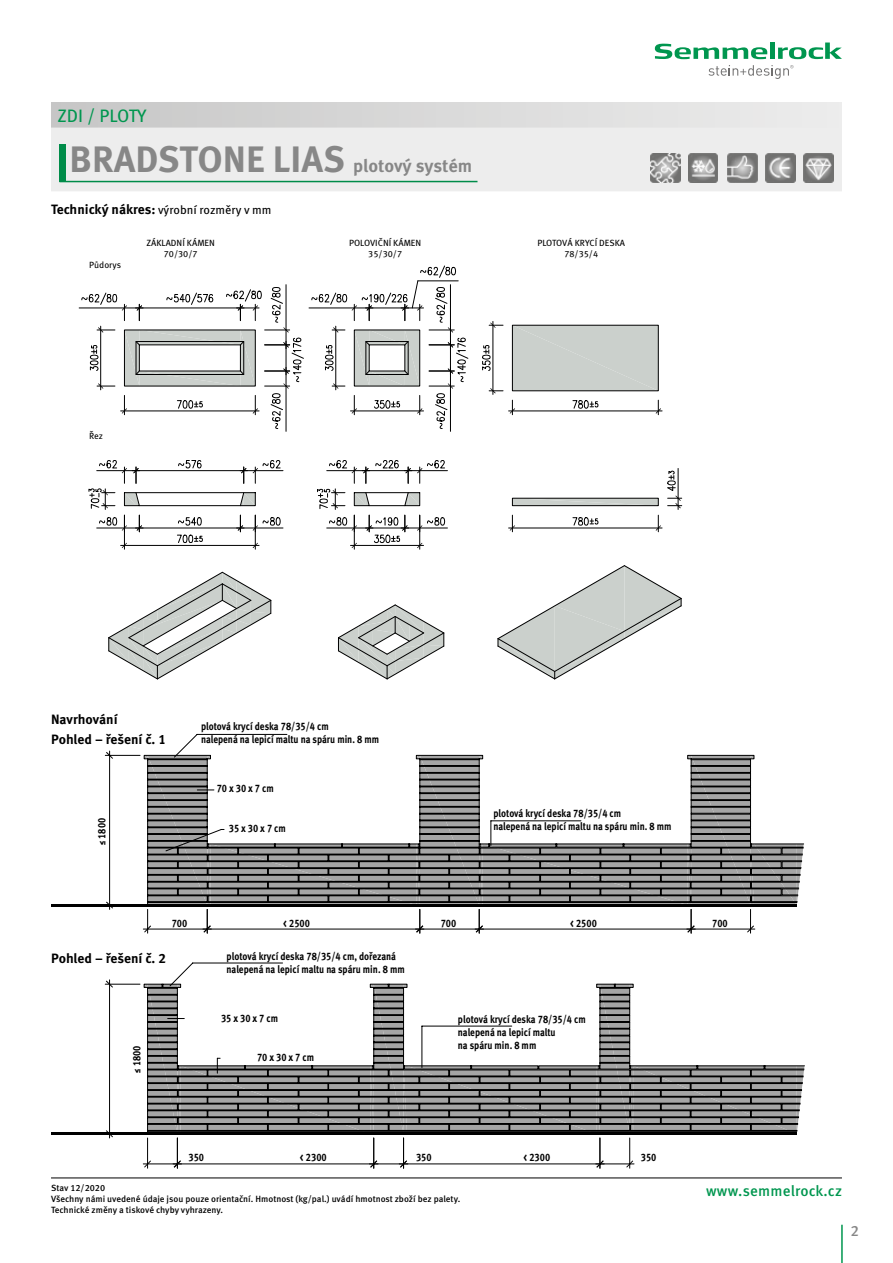
<style>
.page{position:relative;width:893px;height:1263px;background:#fff}
.page>*{position:absolute;margin:0;border:0;box-sizing:border-box;transform-origin:0 0}
.t1{font:700 36.75px "Meta Pro";color:#878787}
.t2{font:18px "Meta Pro";letter-spacing:-.01em;color:#00964f}
.t3{font:500 15px "Meta Pro";letter-spacing:.01em;color:#00964f}
.t4{font:500 15px "Meta Pro";color:#878787}
.t5{font:700 13.5px "Meta Pro";color:#000}
.t6{font:12px "Meta Pro";color:#000}
.t7{font:700 10.8px/12.9px "Meta Pro";color:#000;scale:.85 1}
.t8{font:500 9px/10.8px "Meta Pro";color:#000}
.t9{font:9px/10.8px "Meta Pro";color:#000;text-align:center}
.s1{font-size:38.85px;color:#008c49}
.s2{font-size:18px}
.s3{font-size:18px;color:#ededed}
.s4{font-weight:700;font-size:13.5px}
</style>
<div class="page">
<hr style="left:51px;top:1177px;width:791px;height:1px;background:#000">
<hr style="left:841px;top:1225px;width:2px;height:38px;background:#00964f">
<svg style="left:655px;top:44px;width:112px;height:15px"></svg>
<hr style="left:770px;top:43px;width:4px;height:16px;background:#00964f">
<svg style="left:778px;top:43px;width:64px;height:16px"></svg>
<svg style="left:708px;top:65px;width:85px;height:14px"></svg>
<svg style="left:108px;top:571px;width:164px;height:109px"></svg>
<svg style="left:338px;top:604px;width:107px;height:76px"></svg>
<svg style="left:497px;top:565px;width:185px;height:115px"></svg>
<svg style="left:78px;top:284px;width:605px;height:266px"></svg>
<svg style="left:240px;top:492px;width:16px;height:14px"></svg>
<div style="left:514px;top:327px;width:143px;height:62px;background:#cbd0cc"></div>
<svg style="left:514px;top:500px;width:143px;height:4px"></svg>
<div style="left:512px;top:325px;width:147px;height:66px;border:1px solid #000"></div>
<hr style="left:139px;top:505px;width:101px;height:1px;background:#000">
<hr style="left:124px;top:515px;width:1px;height:34px;background:#000">
<hr style="left:255px;top:515px;width:1px;height:34px;background:#000">
<hr style="left:121px;top:545px;width:138px;height:1px;background:#000">
<svg style="left:122px;top:543px;width:5px;height:5px"></svg>
<svg style="left:253px;top:543px;width:5px;height:5px"></svg>
<svg style="left:177px;top:534px;width:26px;height:10px"></svg>
<hr style="left:136px;top:492px;width:108px;height:1px;background:#000">
<hr style="left:132px;top:470px;width:116px;height:1px;background:#000">
<svg style="left:240px;top:460px;width:43px;height:23px"></svg>
<svg style="left:178px;top:460px;width:24px;height:9px"></svg>
<hr style="left:136px;top:528px;width:108px;height:1px;background:#000">
<svg style="left:97px;top:515px;width:46px;height:17px"></svg>
<svg style="left:237px;top:515px;width:46px;height:17px"></svg>
<svg style="left:178px;top:517px;width:24px;height:9px"></svg>
<svg style="left:88px;top:460px;width:52px;height:49px"></svg>
<hr style="left:354px;top:515px;width:1px;height:34px;background:#000">
<hr style="left:419px;top:515px;width:1px;height:34px;background:#000">
<svg style="left:327px;top:515px;width:120px;height:33px"></svg>
<svg style="left:317px;top:460px;width:130px;height:49px"></svg>
<hr style="left:493px;top:321px;width:1px;height:73px;background:#000">
<svg style="left:489px;top:322px;width:14px;height:6px"></svg>
<svg style="left:489px;top:388px;width:14px;height:5px"></svg>
<svg style="left:482px;top:345px;width:9px;height:27px"></svg>
<hr style="left:509px;top:411px;width:153px;height:1px;background:#000">
<svg style="left:510px;top:400px;width:5px;height:15px"></svg>
<svg style="left:656px;top:400px;width:5px;height:15px"></svg>
<svg style="left:572px;top:399px;width:27px;height:10px"></svg>
<div style="left:512px;top:498px;width:147px;height:8px;border:1px solid #000"></div>
<hr style="left:509px;top:528px;width:153px;height:1px;background:#000">
<svg style="left:510px;top:515px;width:5px;height:17px"></svg>
<svg style="left:656px;top:515px;width:5px;height:17px"></svg>
<svg style="left:572px;top:517px;width:27px;height:9px"></svg>
<hr style="left:678px;top:468px;width:1px;height:30px;background:#000">
<svg style="left:667px;top:470px;width:15px;height:39px"></svg>
<hr style="left:286px;top:285px;width:1px;height:45px;background:#000">
<hr style="left:450px;top:386px;width:1px;height:45px;background:#000">
<hr style="left:79px;top:308px;width:45px;height:1px;background:#000">
<svg style="left:81px;top:287px;width:223px;height:157px"></svg>
<hr style="left:309px;top:308px;width:45px;height:1px;background:#000">
<svg style="left:311px;top:265px;width:158px;height:164px"></svg>
<div style="left:51px;top:102px;width:791px;height:26px;background:linear-gradient(to right,#c7c6c6,#ededed)"></div>
<div style="left:51px;top:128px;width:791px;height:63px;background:#ededed"></div>
<hr style="left:59px;top:181px;width:418px;height:1px;background:#008c49">
<img style="left:650px;top:153px;width:30px;height:30px">
<img style="left:688px;top:153px;width:30px;height:30px">
<img style="left:728px;top:153px;width:30px;height:30px">
<img style="left:766px;top:153px;width:30px;height:30px">
<img style="left:804px;top:153px;width:29px;height:30px">
<hr style="left:51px;top:904px;width:746px;height:2px;background:#000">
<hr style="left:105px;top:755px;width:35px;height:1px;background:#000">
<hr style="left:109px;top:751px;width:1px;height:158px;background:#000">
<svg style="left:106px;top:752px;width:7px;height:7px"></svg>
<svg style="left:105px;top:902px;width:23px;height:6px"></svg>
<hr style="left:143px;top:929px;width:68px;height:1px;background:#000">
<svg style="left:144px;top:755px;width:660px;height:178px"></svg>
<svg style="left:165px;top:734px;width:416px;height:117px"></svg>
<hr style="left:51px;top:1133px;width:746px;height:2px;background:#000">
<hr style="left:105px;top:984px;width:35px;height:1px;background:#000">
<hr style="left:109px;top:980px;width:1px;height:158px;background:#000">
<svg style="left:106px;top:980px;width:7px;height:8px"></svg>
<svg style="left:105px;top:1130px;width:23px;height:7px"></svg>
<hr style="left:147px;top:1138px;width:1px;height:30px;background:#000">
<hr style="left:143px;top:1163px;width:38px;height:1px;background:#000">
<svg style="left:144px;top:1160px;width:7px;height:7px"></svg>
<hr style="left:177px;top:1138px;width:1px;height:30px;background:#000">
<hr style="left:173px;top:1163px;width:205px;height:1px;background:#000">
<svg style="left:174px;top:1160px;width:7px;height:7px"></svg>
<hr style="left:373px;top:1138px;width:1px;height:30px;background:#000">
<hr style="left:369px;top:1163px;width:39px;height:1px;background:#000">
<svg style="left:370px;top:1160px;width:7px;height:7px"></svg>
<hr style="left:403px;top:1138px;width:1px;height:30px;background:#000">
<hr style="left:399px;top:1163px;width:205px;height:1px;background:#000">
<svg style="left:400px;top:1160px;width:7px;height:7px"></svg>
<hr style="left:599px;top:1138px;width:1px;height:30px;background:#000">
<hr style="left:629px;top:1138px;width:1px;height:30px;background:#000">
<hr style="left:596px;top:1163px;width:38px;height:1px;background:#000">
<svg style="left:596px;top:1160px;width:8px;height:7px"></svg>
<svg style="left:626px;top:1160px;width:7px;height:7px"></svg>
<svg style="left:144px;top:962px;width:661px;height:171px"></svg>
<div style="left:89px;top:432px;width:67px;height:19px;background:#fff"></div>
<h2 class="t2" style="left:57px;top:105px;width:90px">ZDI / PLOTY</h2>
<h1 class="t1" style="left:56px;top:136px;width:423px"><span class="s1">|</span>BRADSTONE LIAS <span class="s2">plotový systém</span><span class="s3">.</span></h1>
<p class="t6" style="left:51px;top:203px;width:222px"><span class="s4">Technický nákres:</span> výrobní rozměry v mm</p>
<p class="t9" style="left:89px;top:260px;width:33px">Půdorys</p>
<p class="t9" style="left:146px;top:237px;width:70px">ZÁKLADNÍ KÁMEN<br>70/30/7</p>
<p class="t9" style="left:349px;top:237px;width:74px">POLOVIČNÍ KÁMEN<br>35/30/7</p>
<p class="t9" style="left:537px;top:237px;width:89px">PLOTOVÁ KRYCÍ DESKA<br>78/35/4</p>
<p class="t9" style="left:89px;top:431px;width:15px">Řez</p>
<p class="t5" style="left:51px;top:711px;width:68px">Navrhování</p>
<p class="t5" style="left:51px;top:731px;width:117px">Pohled – řešení č. 1</p>
<p class="t7" style="left:95px;top:845px;width:33px;rotate:-90deg">≤ 1800</p>
<p class="t7" style="left:201px;top:720px;width:211px">plotová krycí deska 78/35/4 cm<br>nalepená na lepicí maltu na spáru min. 8 mm</p>
<p class="t7" style="left:217px;top:782px;width:69px">70 x 30 x 7 cm</p>
<p class="t7" style="left:229px;top:822px;width:69px">35 x 30 x 7 cm</p>
<p class="t7" style="left:493px;top:807px;width:211px">plotová krycí deska 78/35/4 cm<br>nalepená na lepicí maltu na spáru min. 8 mm</p>
<p class="t7" style="left:172px;top:916px;width:20px">700</p>
<p class="t7" style="left:283px;top:916px;width:33px">&lt; 2500</p>
<p class="t7" style="left:441px;top:916px;width:20px">700</p>
<p class="t7" style="left:570px;top:916px;width:33px">&lt; 2500</p>
<p class="t7" style="left:712px;top:916px;width:20px">700</p>
<p class="t5" style="left:51px;top:950px;width:117px">Pohled – řešení č. 2</p>
<p class="t7" style="left:227px;top:950px;width:211px">plotová krycí deska 78/35/4 cm, dořezaná nalepená na lepicí maltu na spáru min. 8 mm</p>
<p class="t7" style="left:130px;top:1072px;width:33px;rotate:-90deg">≤ 1800</p>
<p class="t7" style="left:221px;top:1012px;width:69px">35 x 30 x 7 cm</p>
<p class="t7" style="left:257px;top:1051px;width:69px">70 x 30 x 7 cm</p>
<p class="t7" style="left:458px;top:1013px;width:152px">plotová krycí deska 78/35/4 cm nalepená na lepicí maltu<br>na spáru min. 8 mm</p>
<p class="t7" style="left:188px;top:1151px;width:20px">350</p>
<p class="t7" style="left:300px;top:1151px;width:33px">&lt; 2300</p>
<p class="t7" style="left:416px;top:1151px;width:20px">350</p>
<p class="t7" style="left:523px;top:1151px;width:33px">&lt; 2300</p>
<p class="t7" style="left:641px;top:1151px;width:20px">350</p>
<p class="t8" style="left:51px;top:1183px;width:411px">Stav 12/2020<br>Všechny námi uvedené údaje jsou pouze orientační. Hmotnost (kg/pal.) uvádí hmotnost zboží bez palety.<br>Technické změny a tiskové chyby vyhrazeny.</p>
<h3 class="t3" style="left:706px;top:1181px;width:137px">www.semmelrock.cz</h3>
<h3 class="t4" style="left:850px;top:1222px;width:10px">2</h3>
</div>
